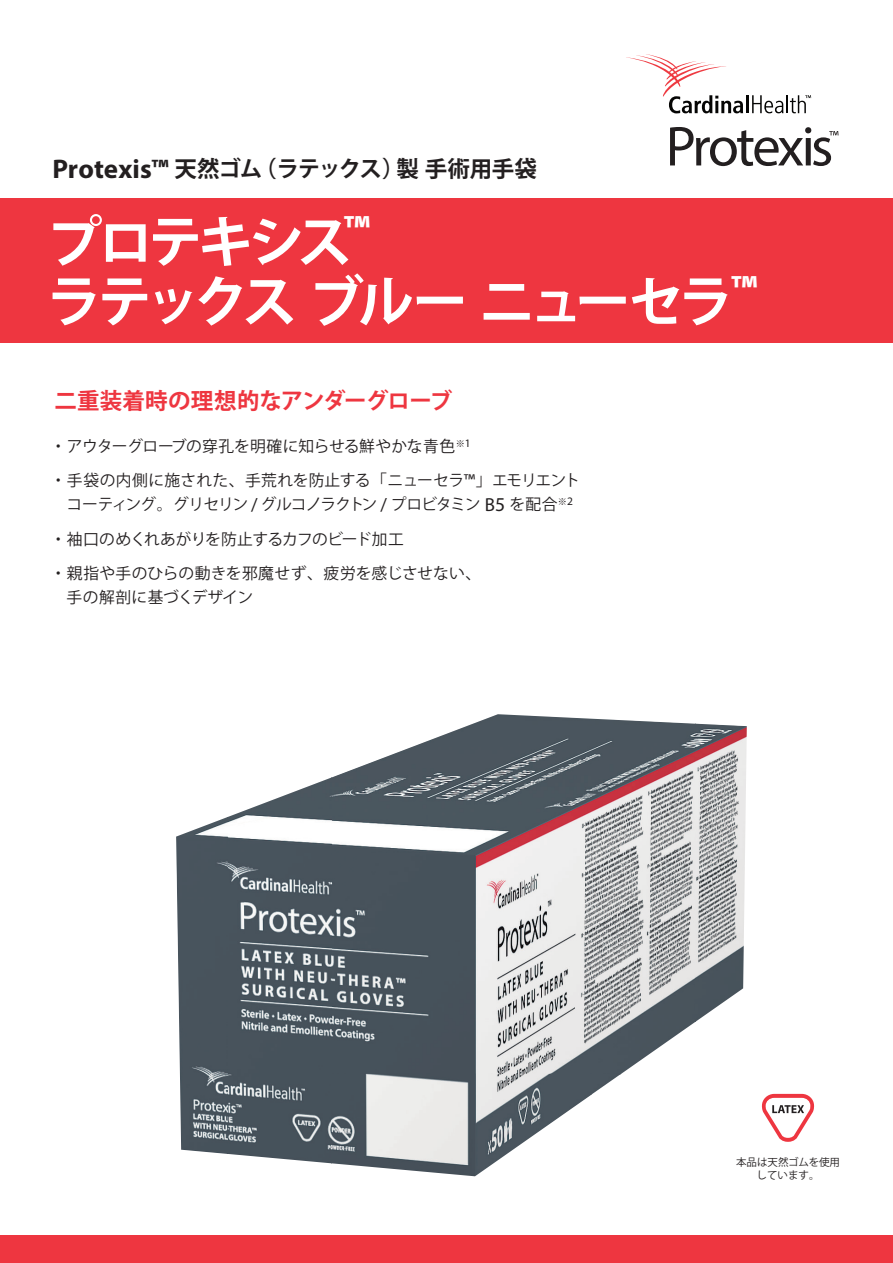
<style>
.page{position:relative;width:893px;height:1263px;background:#fff}
.page>*{position:absolute;margin:0;border:0;box-sizing:border-box;transform-origin:0 0}
.t1{font:700 55.5px/59.6px "Koz Go Pr 6 N";letter-spacing:-.095em;color:#fff}
.t2{font:700 22.5px "Koz Go Pr 6 N";letter-spacing:-.035em;color:#231f20}
.t3{font:700 22.5px "Koz Go Pr 6 N";letter-spacing:-.01em;color:#ee3640}
.t4{font:15.75px/34.5px "Koz Go Pr 6 N";letter-spacing:-.015em;color:#231f20}
.t5{font:15.75px "Koz Go Pr 6 N";letter-spacing:.005em;color:#231f20}
.t6{font:10.5px/12.6px "Koz Go Pro";color:#231f20;text-align:center}
.s1{font-family:"Myriad Pro";font-size:27px}
.s2{font-family:"Myriad Pro";font-size:18.9px}
.s3{font-family:"Myriad Pro";font-size:19.65px}
</style>
<div class="page">
<div style="left:0;top:198px;width:893px;height:145px;background:#ee3640"></div>
<div style="left:0;top:1236px;width:893px;height:27px;background:#ee3640"></div>
<hr style="left:746px;top:95px;width:3px;height:18px;background:#050504">
<svg style="left:626px;top:54px;width:117px;height:59px"></svg>
<svg style="left:752px;top:95px;width:59px;height:18px"></svg>
<svg style="left:670px;top:127px;width:168px;height:39px"></svg>
<img style="left:332px;top:714px;width:364px;height:360px">
<img style="left:695px;top:724px;width:52px;height:298px">
<img style="left:228px;top:777px;width:104px;height:386px">
<img style="left:176px;top:817px;width:52px;height:337px">
<img style="left:331px;top:1073px;width:260px;height:103px">
<img style="left:591px;top:1073px;width:30px;height:22px">
<svg style="left:762px;top:1094px;width:52px;height:48px"></svg>
<h2 class="t2" style="left:52px;top:156px;width:486px"><span class="s1">Protexis™</span> 天然ゴム（ラテックス）製手術用手袋</h2>
<h1 class="t1" style="left:47px;top:214px;width:712px">プロテキシス<sup>™<br></sup>ラテックスブルーニューセラ<sup>™</sup></h1>
<h2 class="t3" style="left:54px;top:388px;width:399px">二重装着時の理想的なアンダーグローブ</h2>
<p class="t4" style="left:51px;top:429px;width:531px">・アウターグローブの穿孔を明確に知らせる鮮やかな青色<sup>※</sup><sup>1<br></sup>・手袋の内側に施された、手荒れを防止する「ニューセラ<span class="s2">™</span>」エモリエント</p>
<p class="t4" style="left:51px;top:488px;width:524px;text-indent:16px">コーティング。グリセリン <span class="s2">/</span> グルコノラクトン <span class="s2">/</span> プロビタミン <span class="s2">B</span><span class="s3">5</span> を配合<sup>※</sup><sup>2</sup>・袖口のめくれあがりを防止するカフのビード加工<br>・親指や手のひらの動きを邪魔せず、疲労を感じさせない、</p>
<p class="t5" style="left:67px;top:589px;width:188px">手の解剖に基づくデザイン</p>
<p class="t6" style="left:736px;top:1156px;width:105px">本品は天然ゴムを使用しています。</p>
</div>
